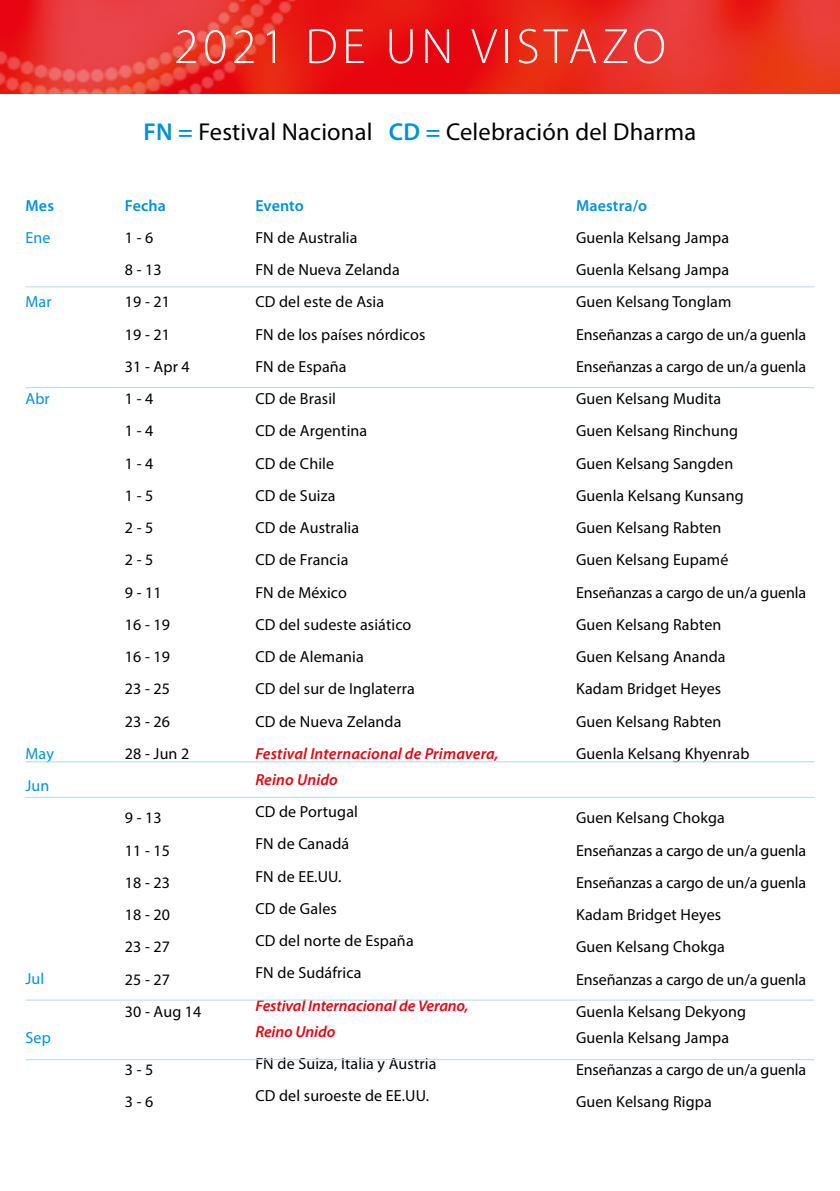
<style>
.page{position:relative;width:840px;height:1191px;background:#fff}
.page>*{position:absolute;margin:0;border:0;box-sizing:border-box;transform-origin:0 0}
.t1{font:300 50px "Myriad Pro";letter-spacing:.09em;color:#fff}
.t2{font:24.4px "Myriad Pro";letter-spacing:.01em;color:#000}
.t3{font:16px/32.2px "Myriad Pro";letter-spacing:.01em;color:#000}
.t4{font:16px/32.2px "Myriad Pro";letter-spacing:-.01em;color:#000}
.t5{font:italic 600 16px/26px "Myriad Pro";letter-spacing:-.005em;color:#e30613}
.t6{font:600 16px "Myriad Pro";letter-spacing:.01em;color:#0092d4}
.t7{font:16px/32.2px "Myriad Pro";letter-spacing:.01em;color:#0092d4}
.s1{font-weight:600;color:#0092d4}
</style>
<div class="page">
<img style="left:300px;top:0;width:539px;height:94px">
<hr style="left:26px;top:761px;width:788px;height:1px;background:#b6d8eb">
<hr style="left:26px;top:797px;width:788px;height:1px;background:#b6d8eb">
<hr style="left:26px;top:387px;width:788px;height:1px;background:#b6d8eb">
<hr style="left:26px;top:286px;width:788px;height:1px;background:#b6d8eb">
<hr style="left:26px;top:1059px;width:788px;height:1px;background:#b6d8eb">
<hr style="left:26px;top:999px;width:788px;height:1px;background:#b6d8eb">
<img style="left:0;top:0;width:300px;height:94px">
<p class="t6" style="left:26px;top:195px;width:30px">Mes</p>
<p class="t7" style="left:26px;top:221px;width:27px">Ene</p>
<p class="t7" style="left:26px;top:285px;width:28px">Mar</p>
<p class="t7" style="left:26px;top:382px;width:26px">Abr</p>
<p class="t7" style="left:26px;top:737px;width:30px">May<br>Jun</p>
<p class="t7" style="left:26px;top:962px;width:20px">Jul</p>
<p class="t7" style="left:26px;top:1021px;width:27px">Sep</p>
<h1 class="t1" style="left:174px;top:16px;width:493px">2021 DE UN VISTAZO</h1>
<h2 class="t2" style="left:143px;top:117px;width:554px"><span class="s1">FN =</span> Festival Nacional <span class="s1">CD =</span> Celebración del Dharma</h2>
<p class="t6" style="left:125px;top:195px;width:42px">Fecha</p>
<p class="t3" style="left:125px;top:221px;width:66px">1 - 6<br>8 - 13<br>19 - 21<br>19 - 21<br>31 - Apr 4<br>1 - 4<br>1 - 4<br>1 - 4<br>1 - 5<br>2 - 5<br>2 - 5<br>9 - 11<br>16 - 19<br>16 - 19<br>23 - 25<br>23 - 26<br>28 - Jun 2</p>
<p class="t3" style="left:125px;top:801px;width:78px">9 - 13<br>11 - 15<br>18 - 23<br>18 - 20<br>23 - 27<br>25 - 27<br>30 - Aug 14</p>
<p class="t3" style="left:125px;top:1053px;width:30px">3 - 5<br>3 - 6</p>
<p class="t6" style="left:255px;top:195px;width:50px">Evento</p>
<p class="t3" style="left:255px;top:221px;width:171px">FN de Australia<br>FN de Nueva Zelanda<br>CD del este de Asia<br>FN de los países nórdicos<br>FN de España<br>CD de Brasil<br>CD de Argentina<br>CD de Chile<br>CD de Suiza<br>CD de Australia<br>CD de Francia<br>FN de México<br>CD del sudeste asiático<br>CD de Alemania<br>CD del sur de Inglaterra<br>CD de Nueva Zelanda</p>
<p class="t5" style="left:255px;top:740px;width:245px">Festival Internacional de Primavera,<br>Reino Unido</p>
<p class="t3" style="left:255px;top:795px;width:160px">CD de Portugal<br>FN de Canadá<br>FN de EE.UU.<br>CD de Gales<br>CD del norte de España<br>FN de Sudáfrica</p>
<p class="t5" style="left:255px;top:991px;width:215px">Festival Internacional de Verano,<br>Reino Unido</p>
<p class="t3" style="left:255px;top:1047px;width:182px">FN de Suiza, Italia y Austria<br>CD del suroeste de EE.UU.</p>
<p class="t6" style="left:575px;top:195px;width:73px">Maestra/o</p>
<p class="t3" style="left:575px;top:221px;width:231px">Guenla Kelsang Jampa<br>Guenla Kelsang Jampa<br>Guen Kelsang Tonglam<br>Enseñanzas a cargo de un/a guenla<br>Enseñanzas a cargo de un/a guenla<br>Guen Kelsang Mudita<br>Guen Kelsang Rinchung<br>Guen Kelsang Sangden<br>Guenla Kelsang Kunsang<br>Guen Kelsang Rabten<br>Guen Kelsang Eupamé<br>Enseñanzas a cargo de un/a guenla<br>Guen Kelsang Rabten<br>Guen Kelsang Ananda<br>Kadam Bridget Heyes<br>Guen Kelsang Rabten<br>Guenla Kelsang Khyenrab</p>
<p class="t4" style="left:575px;top:801px;width:231px">Guen Kelsang Chokga<br>Enseñanzas a cargo de un/a guenla<br>Enseñanzas a cargo de un/a guenla<br>Kadam Bridget Heyes<br>Guen Kelsang Chokga<br>Enseñanzas a cargo de un/a guenla<br>Guenla Kelsang Dekyong</p>
<p class="t3" style="left:575px;top:1021px;width:231px">Guenla Kelsang Jampa<br>Enseñanzas a cargo de un/a guenla<br>Guen Kelsang Rigpa</p>
</div>
